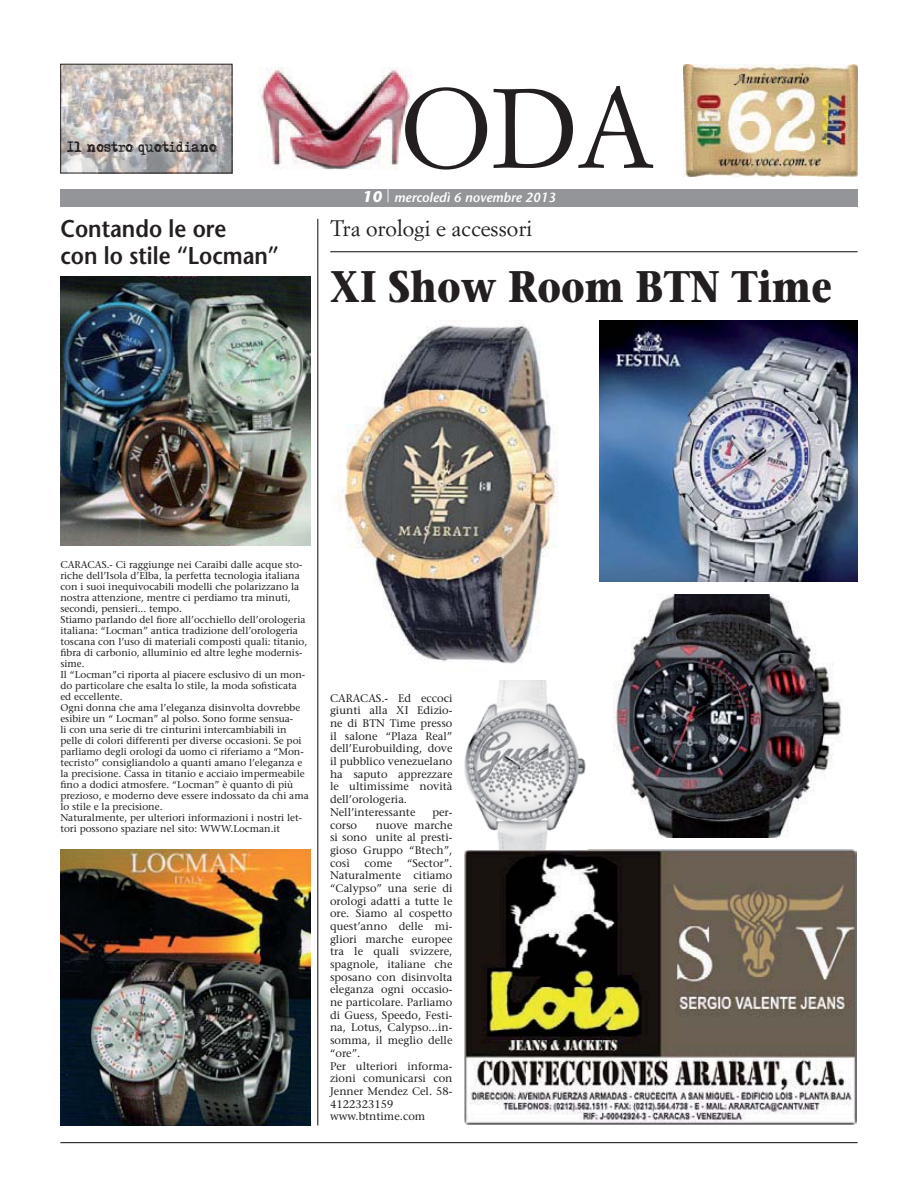
<style>
.page{position:relative;width:918px;height:1188px;background:#fff}
.page>*{position:absolute;margin:0;border:0;box-sizing:border-box;transform-origin:0 0}
.t1{font:110.25px "Simoncini Garamond";color:#231f20}
.t2{font:700 44.1px "Stone Serif";color:#231f20;scale:.83 1}
.t3{font:600 24.3px/26.4px "Stone Sans";color:#231f20;scale:.9 1}
.t4{font:22.05px "Simoncini Garamond";color:#231f20}
.t5{font:italic 700 15.45px "Stone Sans";color:#fff}
.t6{font:italic 600 13.2px "Stone Sans";color:#fff}
.t7{font:13.2px "Adler";letter-spacing:-.01em;color:#231f20;scale:.9 1}
.t8{font:11.1px/12.8px "Stone Serif";color:#231f20}
.t9{font:9.9px/11.1px "Stone Serif";color:#231f20}
</style>
<div class="page">
<hr style="left:60px;top:1142px;width:798px;height:1px;background:#231f20">
<div style="left:60px;top:189px;width:798px;height:17px;background:#939598"></div>
<img style="left:259px;top:68px;width:151px;height:101px">
<img style="left:62px;top:66px;width:168px;height:105px">
<div style="left:60px;top:64px;width:172px;height:109px;border:1px solid #231f20"></div>
<img style="left:464px;top:849px;width:393px;height:275px">
<img style="left:684px;top:64px;width:174px;height:112px">
<hr style="left:330px;top:251px;width:528px;height:1px;background:#231f20">
<hr style="left:317px;top:219px;width:1px;height:906px;background:#231f20">
<img style="left:338px;top:320px;width:220px;height:344px">
<img style="left:600px;top:320px;width:257px;height:261px">
<img style="left:614px;top:594px;width:229px;height:243px">
<img style="left:60px;top:276px;width:251px;height:269px">
<img style="left:60px;top:849px;width:250px;height:276px">
<img style="left:464px;top:680px;width:122px;height:169px">
<h3 class="t7" style="left:67px;top:139px;width:168px">Il nostro quotidiano</h3>
<h1 class="t1" style="left:401px;top:83px;width:255px">ODA</h1>
<h3 class="t6" style="left:387px;top:193px;width:171px"><sup>|</sup> mercoledì 6 novembre 2013</h3>
<h3 class="t5" style="left:362px;top:191px;width:21px">10</h3>
<h3 class="t3" style="left:60px;top:218px;width:244px">Contando le ore<br>con lo stile “Locman”</h3>
<h3 class="t4" style="left:330px;top:219px;width:203px">Tra orologi e accessori</h3>
<h2 class="t2" style="left:330px;top:270px;width:606px">XI Show Room BTN Time</h2>
<p class="t9" style="left:60px;top:560px;width:250px">CARACAS.- Ci raggiunge nei Caraibi dalle acque sto&shy;riche dell’Isola d’Elba, la perfetta tecnologia italiana con i suoi inequivocabili modelli che polarizzano la nostra attenzione, mentre ci perdiamo tra minuti, secondi, pensieri... tempo.<br>Stiamo parlando del fiore all’occhiello dell’orologeria italiana: “Locman” antica tradizione dell’orologeria toscana con l’uso di materiali composti quali: titanio, fibra di carbonio, alluminio ed altre leghe modernis&shy;sime.<br>Il “Locman”ci riporta al piacere esclusivo di un mon&shy;do particolare che esalta lo stile, la moda sofisticata ed eccellente.<br>Ogni donna che ama l’eleganza disinvolta dovrebbe esibire un “ Locman” al polso. Sono forme sensua-<br>li con una serie di tre cinturini intercambiabili in pelle di colori differenti per diverse occasioni. Se poi parliamo degli orologi da uomo ci riferiamo a “Mon&shy;tecristo” consigliandolo a quanti amano l’eleganza e la precisione. Cassa in titanio e acciaio impermeabile fino a dodici atmosfere. “Locman” è quanto di più prezioso, e moderno deve essere indossato da chi ama lo stile e la precisione.<br>Naturalmente, per ulteriori informazioni i nostri let&shy;tori possono spaziare nel sito: WWW.Locman.it</p>
<p class="t8" style="left:330px;top:693px;width:124px">CARACAS.- Ed eccoci giunti alla XI Edizio&shy;ne di BTN Time presso il salone “Plaza Real” dell’Eurobuilding, dove il pubblico venezuelano ha saputo apprezzare le ultimissime novità dell’orologeria.<br>Nell’interessante</p>
<p class="t8" style="left:432px;top:807px;width:22px">per-</p>
<p class="t8" style="left:330px;top:819px;width:124px;text-align:justify;text-indent:46px">nuove marche si sono unite al presti&shy;gioso Gruppo “Btech”, così</p>
<p class="t8" style="left:330px;top:819px;width:29px">corso</p>
<p class="t8" style="left:330px;top:858px;width:124px;text-indent:77px">“Sector”.<br>Naturalmente citiamo “Calypso” una serie di orologi adatti a tutte le ore. Siamo al cospetto quest’anno delle mi&shy;gliori marche europee tra le quali svizzere, spagnole, italiane che sposano con disinvolta eleganza ogni occasio&shy;ne particolare. Parliamo di Guess, Speedo, Festi&shy;na, Lotus, Calypso...in&shy;somma, il meglio delle “ore”.<br>Per ulteriori informa&shy;zioni comunicarsi con<br>Jenner Mendez Cel. 58-<br>4122323159 www.btntime.com</p>
<p class="t8" style="left:365px;top:858px;width:29px">come</p>
</div>
